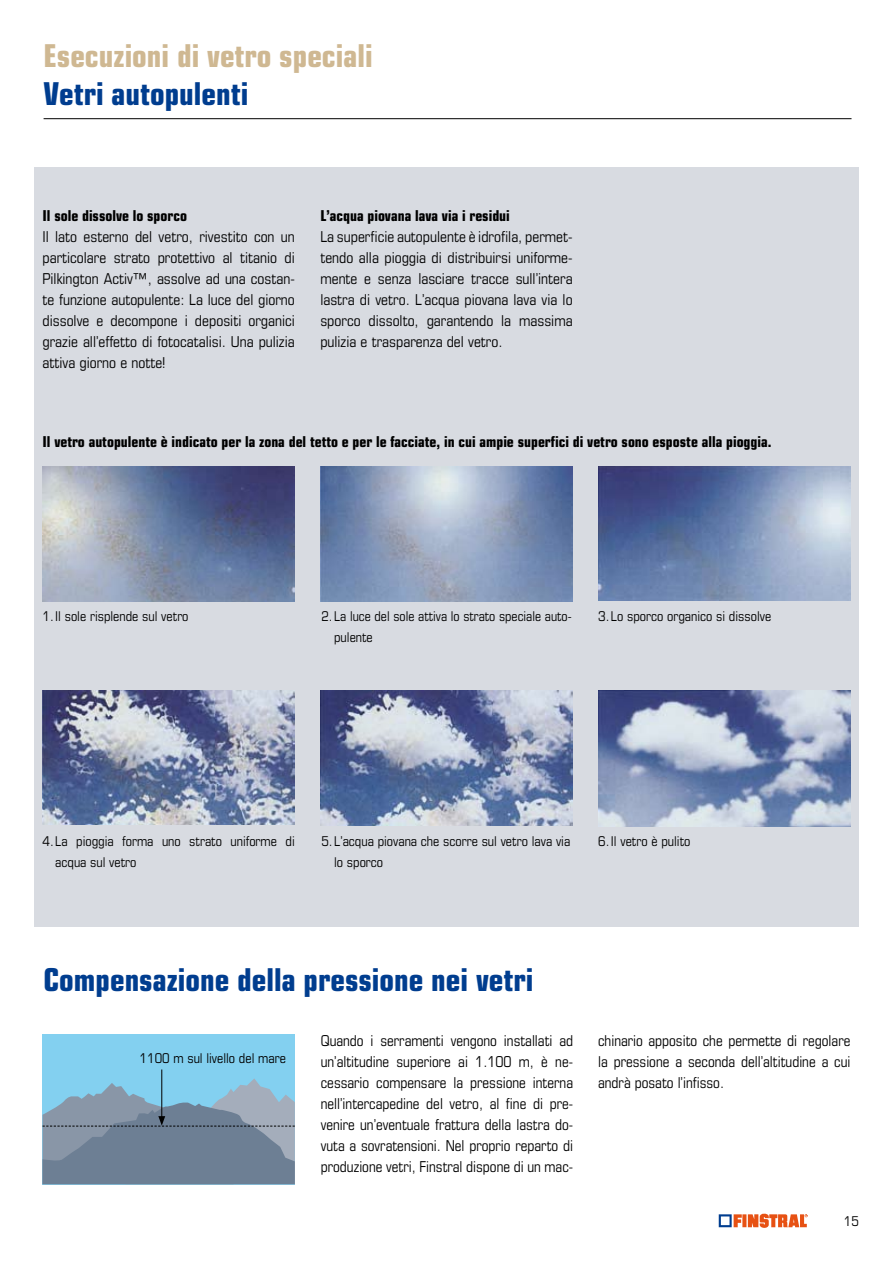
<style>
.page{position:relative;width:893px;height:1263px;background:#fff}
.page>*{position:absolute;margin:0;border:0;box-sizing:border-box;transform-origin:0 0}
.t1{font:700 condensed 31.5px "Eurostile";color:#003d8f}
.t2{font:700 condensed 31.5px "Eurostile";color:#cfb892}
.t3{font:condensed 15px/21px "Eurostile";color:#000;text-align:justify}
.t4{font:700 condensed 15px "Eurostile";color:#000}
.t5{font:condensed 13.5px/21px "Eurostile";color:#000}
</style>
<div class="page">
<svg style="left:742px;top:1214px;width:4px;height:13px"></svg>
<svg style="left:748px;top:1213px;width:59px;height:15px"></svg>
<svg style="left:719px;top:1214px;width:23px;height:13px"></svg>
<hr style="left:44px;top:118px;width:807px;height:1px;background:#000">
<div style="left:34px;top:167px;width:825px;height:759px;background:#d8dbe1"></div>
<div style="left:43px;top:1034px;width:252px;height:150px;background:#83d0f0"></div>
<hr style="left:161px;top:1069px;width:1px;height:49px;background:#000">
<svg style="left:43px;top:1078px;width:252px;height:106px"></svg>
<img style="left:43px;top:466px;width:252px;height:135px">
<img style="left:598px;top:466px;width:252px;height:135px">
<img style="left:320px;top:466px;width:253px;height:135px">
<img style="left:43px;top:691px;width:252px;height:133px">
<img style="left:598px;top:691px;width:252px;height:135px">
<img style="left:320px;top:691px;width:253px;height:134px">
<h1 class="t2" style="left:43px;top:36px;width:331px">Esecuzioni di vetro speciali</h1>
<h1 class="t1" style="left:43px;top:74px;width:206px">Vetri autopulenti</h1>
<p class="t4" style="left:43px;top:207px;width:146px">Il sole dissolve lo sporco</p>
<p class="t3" style="left:43px;top:226px;width:254px">Il lato esterno del vetro, rivestito con un particolare strato protettivo al titanio di Pilkington Activ™, assolve ad una costan&shy;te funzione autopulente: La luce del giorno dissolve e decompone i depositi organici grazie all’effetto di fotocatalisi. Una pulizia attiva giorno e notte!</p>
<p class="t4" style="left:320px;top:206px;width:191px">L’acqua piovana lava via i residui</p>
<p class="t3" style="left:320px;top:226px;width:254px">La superficie autopulente è idrofila, permet&shy;tendo alla pioggia di distribuirsi uniforme&shy;mente e senza lasciare tracce sull’intera lastra di vetro. L’acqua piovana lava via lo sporco dissolto, garantendo la massima pulizia e trasparenza del vetro.</p>
<p class="t4" style="left:43px;top:433px;width:731px">Il vetro autopulente è indicato per la zona del tetto e per le facciate, in cui ampie superfici di vetro sono esposte alla pioggia.</p>
<p class="t5" style="left:43px;top:605px;width:148px">1.Il sole risplende sul vetro</p>
<p class="t5" style="left:334px;top:605px;width:239px;text-indent:-13px">2. La luce del sole attiva lo strato speciale auto&shy;pulente</p>
<p class="t5" style="left:598px;top:605px;width:175px">3.Lo sporco organico si dissolve</p>
<p class="t5" style="left:55px;top:830px;width:241px;text-indent:-13px">4.La pioggia forma uno strato uniforme di acqua sul vetro</p>
<p class="t5" style="left:334px;top:830px;width:238px;text-indent:-13px">5.L’acqua piovana che scorre sul vetro lava via lo sporco</p>
<p class="t5" style="left:598px;top:830px;width:94px">6.Il vetro è pulito</p>
<h1 class="t1" style="left:43px;top:961px;width:491px">Compensazione della pressione nei vetri</h1>
<p class="t5" style="left:140px;top:1047px;width:148px">1100 m sul livello del mare</p>
<p class="t3" style="left:321px;top:1030px;width:254px">Quando i serramenti vengono installati ad un’altitudine superiore ai 1.100 m, è ne&shy;cessario compensare la pressione interna nell’intercapedine del vetro, al fine di pre&shy;venire un’eventuale frattura della lastra do&shy;vuta a sovratensioni. Nel proprio reparto di produzione vetri, Finstral dispone di un mac-</p>
<p class="t3" style="left:598px;top:1030px;width:254px">chinario apposito che permette di regolare la pressione a seconda dell’altitudine a cui andrà posato l’infisso.</p>
<p class="t5" style="left:844px;top:1210px;width:17px">15</p>
</div>
